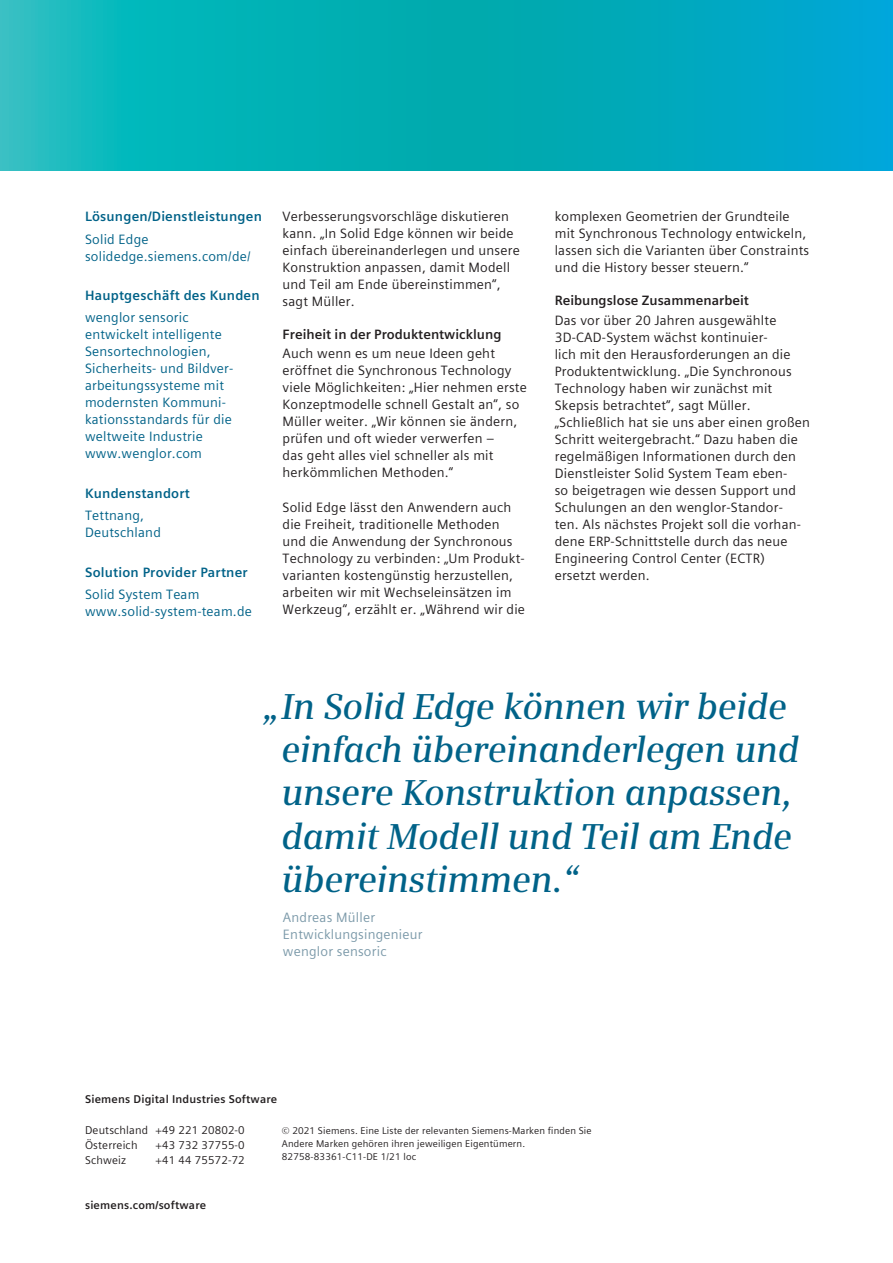
<style>
.page{position:relative;width:893px;height:1263px;background:#fff}
.page>*{position:absolute;margin:0;border:0;box-sizing:border-box;transform-origin:0 0}
.Large_quote_Serif{font:italic 600 36px/43.2px "Siemens Serif";letter-spacing:-.01em;color:#006288}
.Body_text{font:13.5px/17px "Siemens Sans Global";letter-spacing:.015em;color:#231f20}
.Side_bar_text_BACK{font:13.5px/17px "Siemens Sans Global";letter-spacing:.015em;color:#006288}
.Side_bar_head_BACK{font:700 13.5px "Siemens Sans Global";letter-spacing:.015em;color:#006288}
.Body_subhead{font:700 13.5px "Siemens Sans Global";color:#231f20}
.Large_quote_credit{font:13.5px/17px "Siemens Sans Global";letter-spacing:.015em;color:#7b99a9}
.Contact_Block{font:11.25px/14.9px "Siemens Sans Global";letter-spacing:.015em;color:#231f20}
.Contact_URL_bold{font:700 11.25px "Siemens Sans Global";letter-spacing:.015em;color:#231f20}
.Legal_Text{font:9.75px "Siemens Sans Global";letter-spacing:.015em;color:#231f20}
</style>
<div class="page">
<svg style="left:0;top:0;width:893px;height:170px;background:#04aebb"></svg>
<p class="Side_bar_head_BACK" style="left:85px;top:206px;width:178px">Lösungen/Dienstleistungen</p>
<p class="Side_bar_text_BACK" style="left:85px;top:230px;width:167px">Solid Edge solidedge.siemens.com/de/</p>
<p class="Side_bar_head_BACK" style="left:85px;top:285px;width:176px">Hauptgeschäft des Kunden</p>
<p class="Side_bar_text_BACK" style="left:85px;top:309px;width:149px">wenglor sensoric entwickelt intelligente<br>Sensortechnologien,<br>Sicherheits- und Bildver&shy;arbeitungssysteme mit modernsten Kommuni&shy;kationsstandards für die weltweite Industrie www.wenglor.com</p>
<p class="Side_bar_head_BACK" style="left:85px;top:483px;width:106px">Kundenstandort</p>
<p class="Side_bar_text_BACK" style="left:85px;top:507px;width:77px">Tettnang,<br>Deutschland</p>
<p class="Side_bar_head_BACK" style="left:85px;top:562px;width:164px">Solution Provider Partner</p>
<p class="Side_bar_text_BACK" style="left:85px;top:586px;width:168px">Solid System Team www.solid-system-team.de</p>
<p class="Body_text" style="left:283px;top:208px;width:239px">Verbesserungsvorschläge diskutieren kann. „In Solid Edge können wir beide einfach übereinanderlegen und unsere Konstruktion anpassen, damit Modell und Teil am Ende übereinstimmen“, sagt Müller.</p>
<p class="Body_subhead" style="left:283px;top:324px;width:220px">Freiheit in der Produktentwicklung</p>
<p class="Body_text" style="left:283px;top:345px;width:246px">Auch wenn es um neue Ideen geht eröffnet die Synchronous Technology viele Möglichkeiten: „Hier nehmen erste Konzeptmodelle schnell Gestalt an“, so Müller weiter. „Wir können sie ändern, prüfen und oft wieder verwerfen –<br>das geht alles viel schneller als mit herkömmlichen Methoden.“</p>
<p class="Body_text" style="left:283px;top:498px;width:244px">Solid Edge lässt den Anwendern auch die Freiheit, traditionelle Methoden und die Anwendung der Synchronous Technology zu verbinden: „Um Produkt&shy;varianten kostengünstig herzustellen, arbeiten wir mit Wechseleinsätzen im Werkzeug“, erzählt er. „Während wir die</p>
<p class="Body_text" style="left:555px;top:208px;width:256px">komplexen Geometrien der Grundteile mit Synchronous Technology entwickeln, lassen sich die Varianten über Constraints und die History besser steuern.“</p>
<p class="Body_subhead" style="left:555px;top:290px;width:196px">Reibungslose Zusammenarbeit</p>
<p class="Body_text" style="left:555px;top:311px;width:257px">Das vor über 20 Jahren ausgewählte 3D-CAD-System wächst kontinuier-<br>lich mit den Herausforderungen an die Produktentwicklung. „Die Synchronous Technology haben wir zunächst mit Skepsis betrachtet“, sagt Müller. „Schließlich hat sie uns aber einen großen Schritt weitergebracht.“ Dazu haben die regelmäßigen Informationen durch den Dienstleister Solid System Team eben-<br>so beigetragen wie dessen Support und Schulungen an den wenglor-Standor&shy;ten. Als nächstes Projekt soll die vorhan&shy;dene ERP-Schnittstelle durch das neue Engineering Control Center (ECTR)<br>ersetzt werden.</p>
<p class="Large_quote_Serif" style="left:281px;top:685px;width:520px;text-indent:-18px">„In Solid Edge können wir beide einfach übereinanderlegen und unsere Konstruktion anpassen, damit Modell und Teil am Ende übereinstimmen.“</p>
<p class="Large_quote_credit" style="left:283px;top:908px;width:141px">Andreas Müller<br>Entwicklungsingenieur wenglor sensoric</p>
<p class="Contact_URL_bold" style="left:85px;top:1091px;width:194px">Siemens Digital Industries Software</p>
<p class="Contact_Block" style="left:85px;top:1123px;width:161px">Deutschland +49 221 20802-0<br>Österreich</p>
<p class="Legal_Text" style="left:282px;top:1123px;width:311px">© 2021 Siemens. Eine Liste der relevanten Siemens-Marken finden Sie</p>
<p class="Legal_Text" style="left:282px;top:1136px;width:245px">Andere Marken gehören ihren jeweiligen Eigentümern.</p>
<p class="Legal_Text" style="left:282px;top:1149px;width:136px">82758-83361-C11-DE 1/21 loc</p>
<p class="Contact_Block" style="left:156px;top:1138px;width:91px">+43 732 37755-0</p>
<p class="Contact_Block" style="left:85px;top:1153px;width:43px">Schweiz</p>
<p class="Contact_Block" style="left:156px;top:1153px;width:91px">+41 44 75572-72</p>
<p class="Contact_URL_bold" style="left:85px;top:1196px;width:123px">siemens.com/software</p>
</div>
